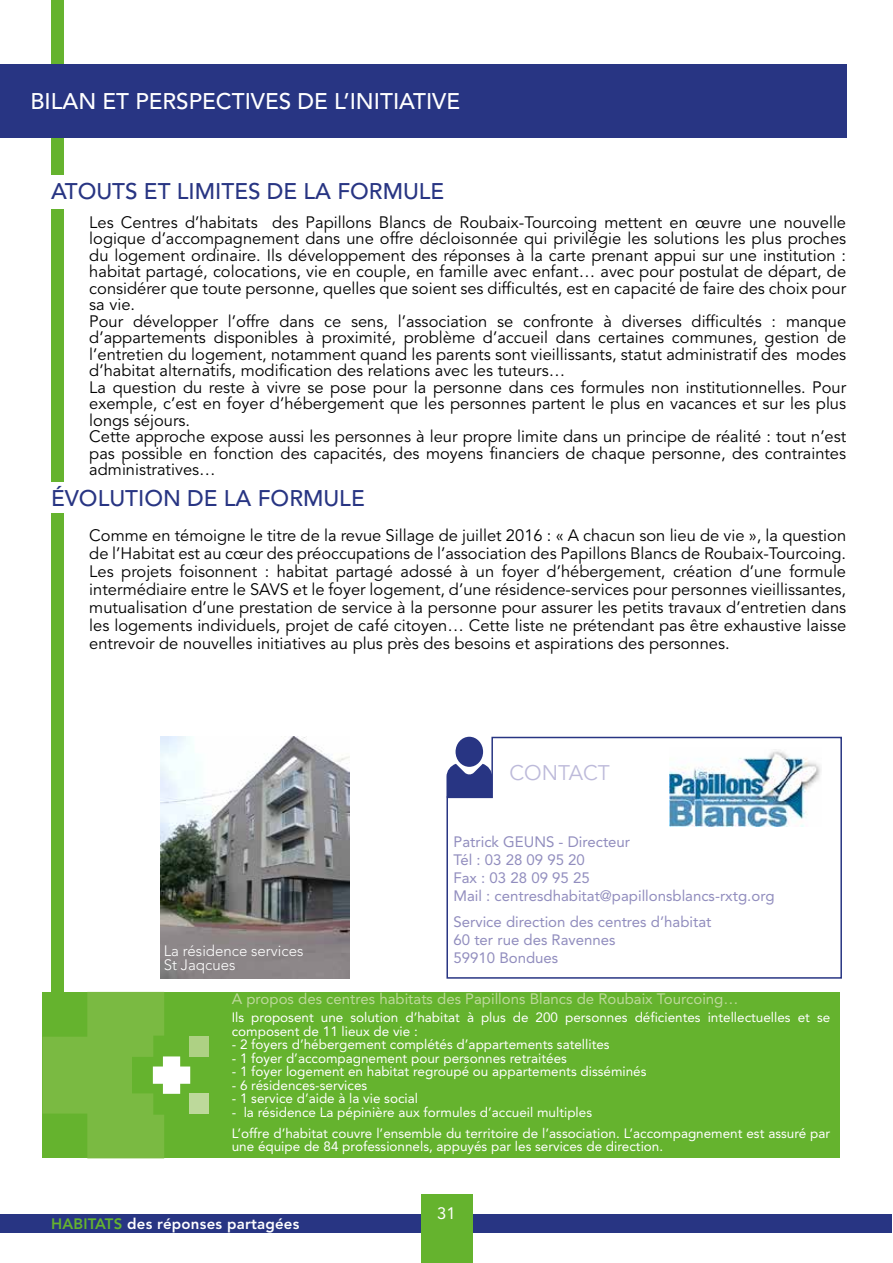
<style>
.page{position:relative;width:893px;height:1263px;background:#fff}
.page>*{position:absolute;margin:0;border:0;box-sizing:border-box;transform-origin:0 0}
.t1{font:500 22.5px "Avenir LT Std";color:#283583}
.t2{font:500 22.5px "Avenir LT Std";color:#fff}
.t3{font:21px "Avenir LT Std";color:#bdbada}
.t4{font:16.5px/16.5px "Avenir LT Std";color:#000}
.t5{font:16.5px "Avenir LT Std";color:#fff}
.t6{font:15px/18px "Avenir LT Std";color:#918dbe}
.t7{font:15px "Avenir LT Std";color:#bdd99b}
.t8{font:800 15px "Avenir LT Std";letter-spacing:.015em;color:#fff}
.t9{font:300 15px/13.5px "Avenir LT Std";color:#fff}
.t10{font:13.5px/13.5px "Avenir LT Std";color:#fff}
.s1{color:#65b32e}
</style>
<div class="page">
<div style="left:0;top:1214px;width:892px;height:19px;background:#283583"></div>
<div style="left:421px;top:1193px;width:51px;height:70px;background:#65b32e"></div>
<div style="left:51px;top:514px;width:13px;height:517px;background:#65b32e"></div>
<div style="left:51px;top:0;width:13px;height:174px;background:#65b32e"></div>
<div style="left:51px;top:210px;width:13px;height:272px;background:#65b32e"></div>
<div style="left:0;top:65px;width:846px;height:73px;background:#283583"></div>
<div style="left:43px;top:992px;width:797px;height:166px;background:#65b32e"></div>
<div style="left:190px;top:1037px;width:19px;height:20px;background:#aed184"></div>
<div style="left:190px;top:1093px;width:19px;height:20px;background:#bdd99b"></div>
<svg style="left:43px;top:992px;width:147px;height:166px"></svg>
<svg style="left:446px;top:736px;width:396px;height:243px"></svg>
<svg style="left:446px;top:737px;width:46px;height:60px"></svg>
<img style="left:160px;top:737px;width:189px;height:242px">
<img style="left:670px;top:747px;width:151px;height:79px">
<h1 class="t2" style="left:30px;top:88px;width:431px">BILAN ET PERSPECTIVES DE L’INITIATIVE</h1>
<h1 class="t1" style="left:51px;top:178px;width:395px">ATOUTS ET LIMITES DE LA FORMULE</h1>
<p class="t4" style="left:89px;top:214px;width:758px">Les Centres d’habitats des Papillons Blancs de Roubaix-Tourcoing mettent en œuvre une nouvelle logique d’accompagnement dans une offre décloisonnée qui privilégie les solutions les plus proches du logement ordinaire. Ils développement des réponses à la carte prenant appui sur une institution : habitat partagé, colocations, vie en couple, en famille avec enfant… avec pour postulat de départ, de considérer que toute personne, quelles que soient ses difficultés, est en capacité de faire des choix pour sa vie.<br>Pour développer l’offre dans ce sens, l’association se confronte à diverses difficultés : manque d’appartements disponibles à proximité, problème d’accueil dans certaines communes, gestion de l’entretien du logement, notamment quand les parents sont vieillissants, statut administratif des modes d’habitat alternatifs, modification des relations avec les tuteurs…<br>La question du reste à vivre se pose pour la personne dans ces formules non institutionnelles. Pour exemple, c’est en foyer d’hébergement que les personnes partent le plus en vacances et sur les plus longs séjours.<br>Cette approche expose aussi les personnes à leur propre limite dans un principe de réalité : tout n’est pas possible en fonction des capacités, des moyens financiers de chaque personne, des contraintes administratives…</p>
<h1 class="t1" style="left:51px;top:486px;width:315px">ÉVOLUTION DE LA FORMULE</h1>
<p class="t4" style="left:89px;top:527px;width:758px;line-height:18px;text-align:justify">Comme en témoigne le titre de la revue Sillage de juillet 2016 : « A chacun son lieu de vie », la question de l’Habitat est au cœur des préoccupations de l’association des Papillons Blancs de Roubaix-Tourcoing.<br>Les projets foisonnent : habitat partagé adossé à un foyer d’hébergement, création d’une formule intermédiaire entre le SAVS et le foyer logement, d’une résidence-services pour personnes vieillissantes, mutualisation d’une prestation de service à la personne pour assurer les petits travaux d’entretien dans les logements individuels, projet de café citoyen… Cette liste ne prétendant pas être exhaustive laisse entrevoir de nouvelles initiatives au plus près des besoins et aspirations des personnes.</p>
<p class="t3" style="left:509px;top:761px;width:102px">CONTACT</p>
<p class="t9" style="left:164px;top:944px;width:141px">La résidence services<br>St Jaqcues</p>
<p class="t6" style="left:453px;top:833px;width:322px">Patrick GEUNS - Directeur<br>Tél : 03 28 09 95 20<br>Fax : 03 28 09 95 25<br>Mail : centresdhabitat@papillonsblancs-rxtg.org</p>
<p class="t6" style="left:453px;top:913px;width:259px">Service direction des centres d’habitat<br>60 ter rue des Ravennes<br>59910 Bondues</p>
<p class="t7" style="left:232px;top:990px;width:508px">A propos des centres habitats des Papillons Blancs de Roubaix Tourcoing…</p>
<p class="t10" style="left:232px;top:1011px;width:600px">Ils proposent une solution d’habitat à plus de 200 personnes déficientes intellectuelles et se composent de 11 lieux de vie :</p>
<p class="t10" style="left:232px;top:1038px;width:379px">- 2 foyers d’hébergement complétés d’appartements satellites</p>
<p class="t10" style="left:232px;top:1051px;width:337px">- 1 foyer d’accompagnement pour personnes retraitées</p>
<p class="t10" style="left:232px;top:1065px;width:416px">- 1 foyer logement en habitat regroupé ou appartements disséminés</p>
<p class="t10" style="left:232px;top:1078px;width:137px">- 6 résidences-services</p>
<p class="t10" style="left:232px;top:1092px;width:188px">- 1 service d’aide à la vie social</p>
<p class="t10" style="left:232px;top:1101px;width:600px;line-height:21px">- la résidence La pépinière aux formules d’accueil multiples<br>L’offre d’habitat couvre l’ensemble du territoire de l’association. L’accompagnement est assuré par</p>
<p class="t10" style="left:232px;top:1140px;width:433px">une équipe de 84 professionnels, appuyés par les services de direction.</p>
<p class="t8" style="left:51px;top:1215px;width:250px"><span class="s1">HABITATS</span> des réponses partagées</p>
<p class="t5" style="left:437px;top:1203px;width:20px">31</p>
</div>
